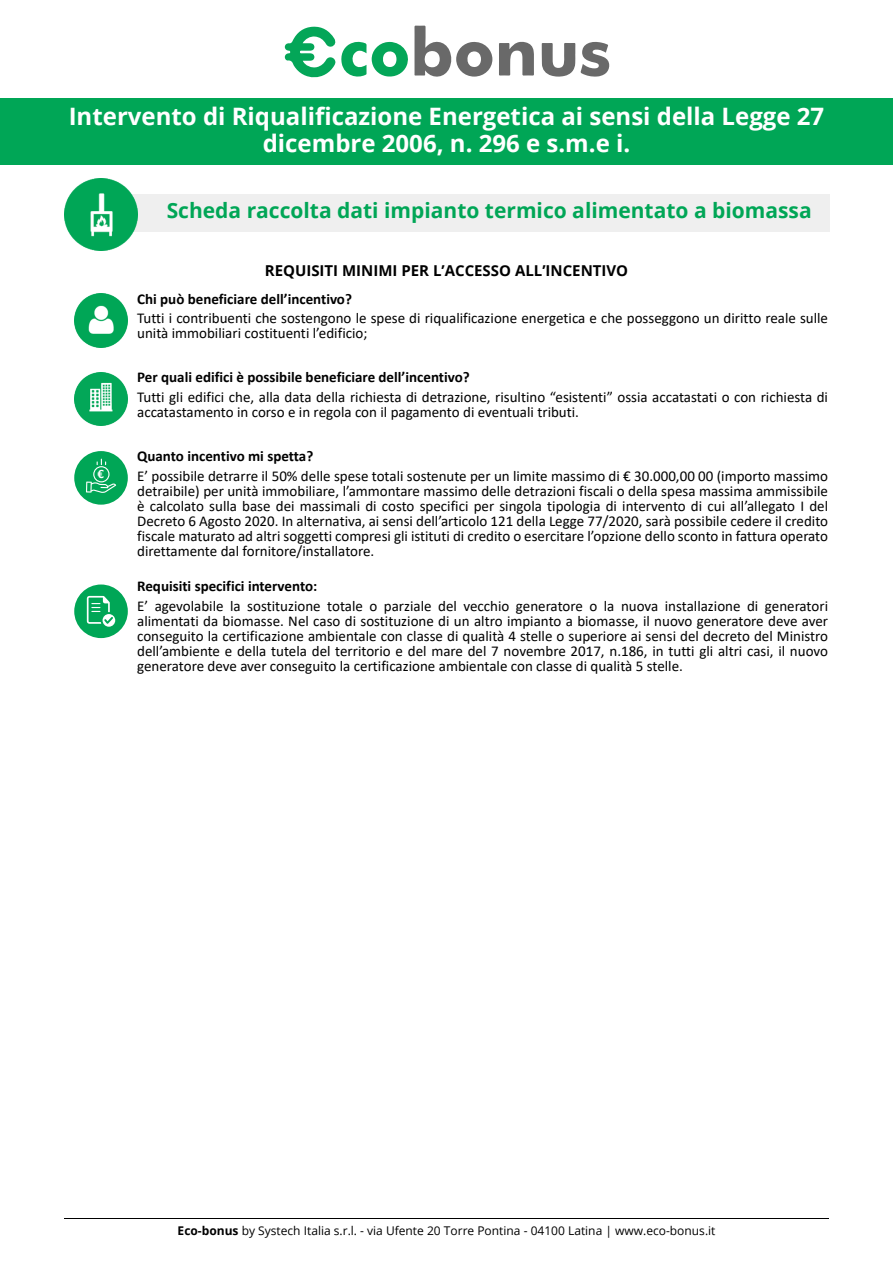
<style>
.page{position:relative;width:893px;height:1263px;background:#fff}
.page>*{position:absolute;margin:0;border:0;box-sizing:border-box;transform-origin:0 0}
.t1{font:700 24px/27px "Open Sans";color:#fff;text-align:center}
.t2{font:700 21px "Open Sans";color:#00a656}
.t3{font:15px/15px "Calibri";color:#000}
.t4{font:700 15px "Calibri";color:#000}
.t5{font:700 15px "Open Sans";color:#000}
.t6{font:700 12.75px "Calibri";color:#fff}
.t7{font:12px "Open Sans";color:#000}
.s1{font-weight:700}
</style>
<div class="page">
<img style="left:65px;top:1218px;width:763px;height:1px">
<div style="left:0;top:98px;width:893px;height:66px;background:#00a656"></div>
<div style="left:103px;top:194px;width:727px;height:38px;background:#efefef"></div>
<svg style="left:499px;top:41px;width:35px;height:35px"></svg>
<svg style="left:542px;top:41px;width:68px;height:36px"></svg>
<svg style="left:285px;top:26px;width:207px;height:52px"></svg>
<img style="left:65px;top:178px;width:72px;height:73px">
<img style="left:74px;top:293px;width:54px;height:54px">
<img style="left:74px;top:372px;width:54px;height:54px">
<div style="left:74px;top:451px;width:54px;height:54px;background:#00a656;border-radius:50%"></div>
<svg style="left:86px;top:459px;width:30px;height:34px"></svg>
<div style="left:74px;top:584px;width:54px;height:54px;background:#00a656;border-radius:50%"></div>
<svg style="left:87px;top:596px;width:28px;height:31px"></svg>
<h1 class="t1" style="left:69px;top:102px;width:757px">Intervento di Riqualificazione Energetica ai sensi della Legge 27 dicembre 2006, n. 296 e s.m.e i.</h1>
<h2 class="t2" style="left:167px;top:196px;width:646px">Scheda raccolta dati impianto termico alimentato a biomassa</h2>
<p class="t6" style="left:97px;top:465px;width:8px">€</p>
<p class="t5" style="left:265px;top:260px;width:365px">REQUISITI MINIMI PER L’ACCESSO ALL’INCENTIVO</p>
<p class="t4" style="left:137px;top:288px;width:216px">Chi può beneficiare dell’incentivo?</p>
<p class="t3" style="left:137px;top:310px;width:692px">Tutti i contribuenti che sostengono le spese di riqualificazione energetica e che posseggono un diritto reale sulle unità immobiliari costituenti l’edificio;</p>
<p class="t4" style="left:137px;top:367px;width:334px">Per quali edifici è possibile beneficiare dell’incentivo?</p>
<p class="t3" style="left:137px;top:389px;width:692px">Tutti gli edifici che, alla data della richiesta di detrazione, risultino “esistenti” ossia accatastati o con richiesta di accatastamento in corso e in regola con il pagamento di eventuali tributi.</p>
<p class="t4" style="left:137px;top:446px;width:178px">Quanto incentivo mi spetta?</p>
<p class="t3" style="left:137px;top:468px;width:692px;text-align:justify">E’ possibile detrarre il 50% delle spese totali sostenute per un limite massimo di € 30.000,00 00 (importo massimo detraibile) per unità immobiliare, l’ammontare massimo delle detrazioni fiscali o della spesa massima ammissibile è calcolato sulla base dei massimali di costo specifici per singola tipologia di intervento di cui all’allegato I del Decreto 6 Agosto 2020. In alternativa, ai sensi dell’articolo 121 della Legge 77/2020, sarà possibile cedere il credito fiscale maturato ad altri soggetti compresi gli istituti di credito o esercitare l’opzione dello sconto in fattura operato direttamente dal fornitore/installatore.</p>
<p class="t4" style="left:137px;top:576px;width:182px">Requisiti specifici intervento:</p>
<p class="t3" style="left:137px;top:598px;width:692px;text-align:justify">E’ agevolabile la sostituzione totale o parziale del vecchio generatore o la nuova installazione di generatori alimentati da biomasse. Nel caso di sostituzione di un altro impianto a biomasse, il nuovo generatore deve aver conseguito la certificazione ambientale con classe di qualità 4 stelle o superiore ai sensi del decreto del Ministro dell’ambiente e della tutela del territorio e del mare del 7 novembre 2017, n.186, in tutti gli altri casi, il nuovo generatore deve aver conseguito la certificazione ambientale con classe di qualità 5 stelle.</p>
<p class="t7" style="left:178px;top:1223px;width:539px"><span class="s1">Eco-bonus</span> by Systech Italia s.r.l. - via Ufente 20 Torre Pontina - 04100 Latina | www.eco-bonus.it</p>
</div>
